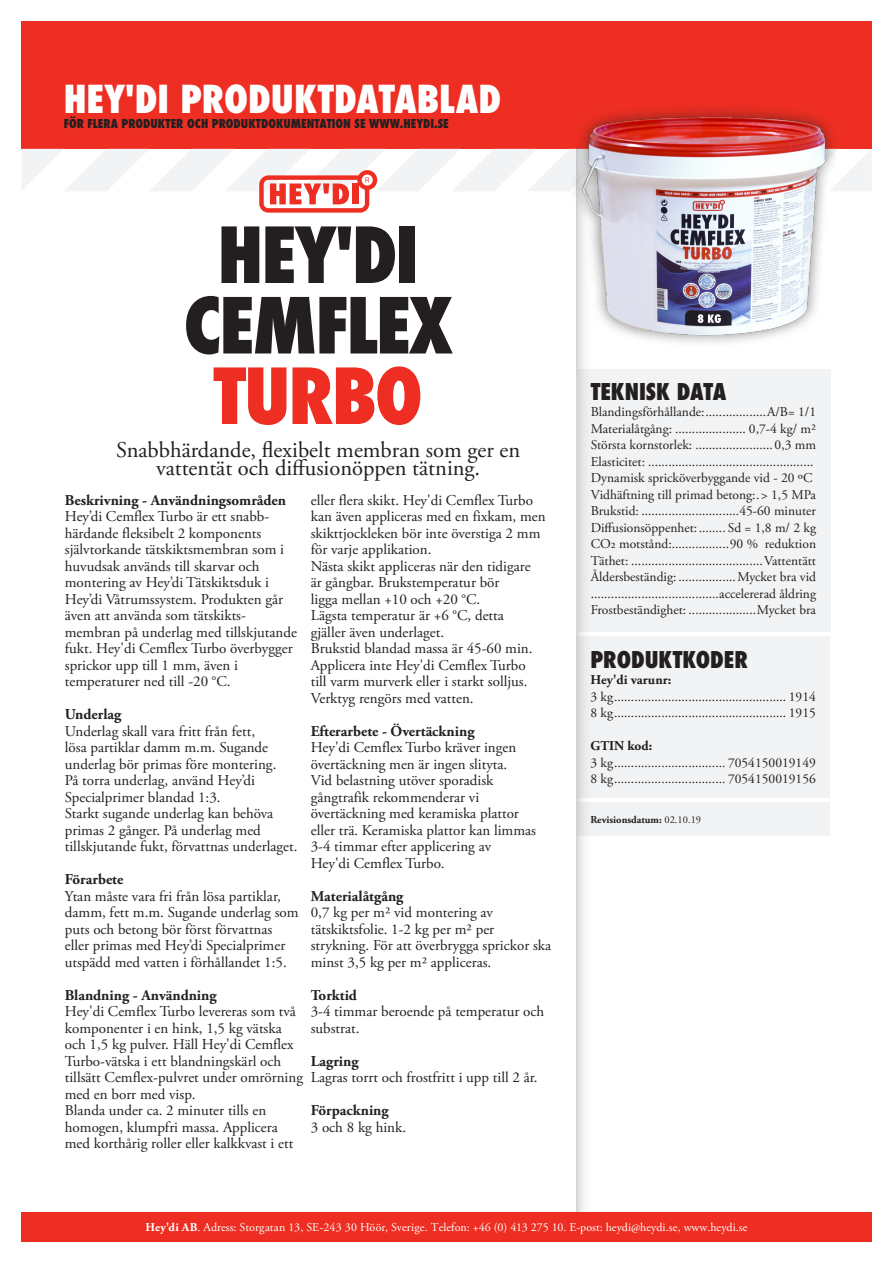
<style>
.page{position:relative;width:893px;height:1263px;background:#fff}
.page>*{position:absolute;margin:0;border:0;box-sizing:border-box;transform-origin:0 0}
.t1{font:800 condensed 75px/70.5px "Futura";letter-spacing:-.025em;color:#231f20;text-align:center}
.t2{font:800 condensed 75px "Futura";letter-spacing:-.025em;color:#ee2e22}
.t3{font:800 condensed 37.5px "Futura";color:#fff}
.t4{font:22.5px "Adobe Garamond Pro";color:#231f20}
.t5{font:800 condensed 22.5px "Futura";color:#231f20}
.t6{font:15px/16.5px "Adobe Garamond Pro";color:#231f20}
.t7{font:700 15px "Adobe Garamond Pro";color:#231f20}
.t8{font:13.5px/16.5px "Adobe Garamond Pro";color:#231f20}
.t9{font:700 13.5px "Adobe Garamond Pro";color:#231f20}
.t10{font:12px "Adobe Garamond Pro";color:#fff}
.t11{font:800 condensed 12px "Futura";color:#231f20}
.t12{font:700 10.5px "Adobe Garamond Pro";color:#231f20}
.s1{font-weight:400}
.s2{font-weight:700}
</style>
<div class="page">
<div style="left:21px;top:21px;width:851px;height:128px;background:#ee2e22"></div>
<div style="left:21px;top:1212px;width:851px;height:30px;background:#ee2e22"></div>
<div style="left:578px;top:369px;width:252px;height:262px;background:#f2f3f4"></div>
<div style="left:578px;top:636px;width:252px;height:162px;background:#f2f3f4"></div>
<div style="left:578px;top:802px;width:252px;height:33px;background:#f2f3f4"></div>
<svg style="left:22px;top:149px;width:849px;height:64px"></svg>
<div style="left:569px;top:103px;width:270px;height:245px;background:#231f20;opacity:.5"></div>
<img style="left:578px;top:103px;width:251px;height:245px">
<svg style="left:577px;top:149px;width:21px;height:1063px"></svg>
<h2 class="t3" style="left:64px;top:73px;width:439px">HEY'DI PRODUKTDATABLAD</h2>
<p class="t11" style="left:64px;top:115px;width:387px">FÖR FLERA PRODUKTER OCH PRODUKTDOKUMENTATION SE WWW.HEYDI.SE</p>
<p class="t1" style="left:184px;top:220px;width:271px">HEY'DI<br>CEMFLEX</p>
<p class="t2" style="left:214px;top:345px;width:211px">TURBO</p>
<p class="t4" style="left:116px;top:436px;width:405px">Snabbhärdande, flexibelt membran som ger en</p>
<p class="t4" style="left:156px;top:454px;width:326px">vattentät och diffusionöppen tätning.</p>
<p class="t7" style="left:65px;top:491px;width:223px">Beskrivning - Användningsområden</p>
<p class="t6" style="left:65px;top:509px;width:206px">Hey’di Cemflex Turbo är ett snabb-</p>
<p class="t6" style="left:65px;top:525px;width:198px">härdande fleksibelt 2 komponents</p>
<p class="t6" style="left:65px;top:542px;width:221px">självtorkande tätskiktsmembran som i huvudsak används till skarvar och</p>
<p class="t6" style="left:65px;top:575px;width:220px">montering av Hey’di Tätskiktsduk i<br>Hey’di Våtrumssystem. Produkten går även att använda som tätskikts-</p>
<p class="t6" style="left:65px;top:624px;width:234px">membran på underlag med tillskjutande fukt. Hey'di Cemflex Turbo överbygger sprickor upp till 1 mm, även i</p>
<p class="t6" style="left:65px;top:674px;width:167px">temperaturer ned till -20 °C.</p>
<p class="t7" style="left:65px;top:706px;width:58px">Underlag</p>
<p class="t6" style="left:65px;top:723px;width:192px">Underlag skall vara fritt från fett,</p>
<p class="t6" style="left:65px;top:740px;width:213px">lösa partiklar damm m.m. Sugande underlag bör primas före montering.</p>
<p class="t6" style="left:65px;top:773px;width:192px">På torra underlag, använd Hey’di<br>Specialprimer blandad 1:3.</p>
<p class="t6" style="left:65px;top:806px;width:210px">Starkt sugande underlag kan behöva</p>
<p class="t6" style="left:65px;top:822px;width:198px">primas 2 gånger. På underlag med</p>
<p class="t6" style="left:65px;top:839px;width:234px">tillskjutande fukt, förvattnas underlaget.</p>
<p class="t7" style="left:65px;top:871px;width:60px">Förarbete</p>
<p class="t6" style="left:65px;top:888px;width:235px">Ytan måste vara fri från lösa partiklar, damm, fett m.m. Sugande underlag som puts och betong bör först förvattnas eller primas med Hey’di Specialprimer utspädd med vatten i förhållandet 1:5.</p>
<p class="t7" style="left:65px;top:986px;width:153px">Blandning - Användning</p>
<p class="t6" style="left:65px;top:1004px;width:240px">Hey'di Cemflex Turbo levereras som två komponenter i en hink, 1,5 kg vätska och 1,5 kg pulver. Häll Hey'di Cemflex Turbo-vätska i ett blandningskärl och tillsätt Cemflex-pulvret under omrörning med en borr med visp.</p>
<p class="t6" style="left:65px;top:1103px;width:230px">Blanda under ca. 2 minuter tills en homogen, klumpfri massa. Applicera med korthårig roller eller kalkkvast i ett</p>
<p class="t6" style="left:311px;top:492px;width:236px">eller flera skikt. Hey'di Cemflex Turbo kan även appliceras med en fixkam, men skikttjockleken bör inte överstiga 2 mm för varje applikation.</p>
<p class="t6" style="left:311px;top:558px;width:221px">Nästa skikt appliceras när den tidigare</p>
<p class="t6" style="left:311px;top:575px;width:190px">är gångbar. Brukstemperatur bör</p>
<p class="t6" style="left:311px;top:591px;width:171px">ligga mellan +10 och +20 °C.</p>
<p class="t6" style="left:311px;top:608px;width:195px">Lägsta temperatur är +6 °C, detta</p>
<p class="t6" style="left:311px;top:624px;width:135px">gjäller även underlaget.</p>
<p class="t6" style="left:311px;top:641px;width:223px">Brukstid blandad massa är 45-60 min.<br>Applicera inte Hey'di Cemflex Turbo till varm murverk eller i starkt solljus.<br>Verktyg rengörs med vatten.</p>
<p class="t7" style="left:311px;top:722px;width:165px">Efterarbete - Övertäckning</p>
<p class="t6" style="left:311px;top:740px;width:207px">Hey'di Cemflex Turbo kräver ingen övertäckning men är ingen slityta.</p>
<p class="t6" style="left:311px;top:773px;width:184px">Vid belastning utöver sporadisk</p>
<p class="t6" style="left:311px;top:789px;width:170px">gångtrafik rekommenderar vi</p>
<p class="t6" style="left:311px;top:806px;width:210px">övertäckning med keramiska plattor</p>
<p class="t6" style="left:311px;top:822px;width:227px">eller trä. Keramiska plattor kan limmas</p>
<p class="t6" style="left:311px;top:839px;width:182px">3-4 timmar efter applicering av</p>
<p class="t6" style="left:311px;top:855px;width:135px">Hey'di Cemflex Turbo.</p>
<p class="t7" style="left:311px;top:887px;width:94px">Materialåtgång</p>
<p class="t6" style="left:311px;top:905px;width:184px">0,7 kg per m2 vid montering av</p>
<p class="t6" style="left:311px;top:921px;width:185px">tätskiktsfolie. 1-2 kg per m2 per</p>
<p class="t6" style="left:311px;top:938px;width:242px">strykning. För att överbrygga sprickor ska minst 3,5 kg per m2 appliceras.</p>
<p class="t7" style="left:311px;top:986px;width:48px">Torktid</p>
<p class="t6" style="left:311px;top:1004px;width:235px">3-4 timmar beroende på temperatur och substrat.</p>
<p class="t7" style="left:311px;top:1052px;width:49px">Lagring</p>
<p class="t6" style="left:311px;top:1070px;width:228px">Lagras torrt och frostfritt i upp till 2 år.</p>
<p class="t7" style="left:311px;top:1102px;width:79px">Förpackning</p>
<p class="t6" style="left:311px;top:1119px;width:97px">3 och 8 kg hink.</p>
<p class="t5" style="left:591px;top:376px;width:137px">TEKNISK DATA</p>
<p class="t8" style="left:591px;top:404px;width:227px">Blandingsförhållande:..................A/B= 1/1</p>
<p class="t8" style="left:591px;top:421px;width:227px">Materialåtgång: ..................... 0,7-4 kg/ m2</p>
<p class="t8" style="left:591px;top:437px;width:227px">Största kornstorlek: .......................0,3 mm</p>
<p class="t8" style="left:591px;top:454px;width:224px">Elasticitet: .................................................</p>
<p class="t8" style="left:591px;top:470px;width:223px">Dynamisk spricköverbyggande vid - 20 ºC</p>
<p class="t8" style="left:591px;top:487px;width:227px">Vidhäftning till primad betong:.&gt; 1,5 MPa</p>
<p class="t8" style="left:591px;top:503px;width:227px">Brukstid: .............................45-60 minuter</p>
<p class="t8" style="left:591px;top:520px;width:227px">Diffusionsöppenhet:........ Sd = 1,8 m/ 2 kg<br>CO2 motstånd:.................90 % reduktion</p>
<p class="t8" style="left:591px;top:553px;width:227px">Täthet: .......................................Vattentätt</p>
<p class="t8" style="left:591px;top:569px;width:227px">Åldersbeständig: .................Mycket bra vid</p>
<p class="t8" style="left:591px;top:586px;width:227px">......................................accelererad åldring</p>
<p class="t8" style="left:591px;top:602px;width:227px">Frostbeständighet: ....................Mycket bra</p>
<p class="t5" style="left:590px;top:644px;width:159px">PRODUKTKODER</p>
<p class="t9" style="left:590px;top:672px;width:82px">Hey'di varunr:</p>
<p class="t8" style="left:590px;top:688px;width:227px">3 kg................................................... 1914</p>
<p class="t8" style="left:590px;top:705px;width:227px">8 kg................................................... 1915</p>
<p class="t9" style="left:590px;top:738px;width:63px">GTIN kod:</p>
<p class="t8" style="left:590px;top:754px;width:227px">3 kg................................. 7054150019149</p>
<p class="t8" style="left:590px;top:771px;width:227px">8 kg................................. 7054150019156</p>
<p class="t12" style="left:590px;top:813px;width:112px">Revisionsdatum: <span class="s1">02.10.19</span></p>
<p class="t10" style="left:145px;top:1220px;width:604px"><span class="s2">Hey'di AB</span>. Adress: Storgatan 13, SE-243 30 Höör, Sverige. Telefon: +46 (0) 413 275 10. E-post: heydi@heydi.se, www.heydi.se</p>
</div>
